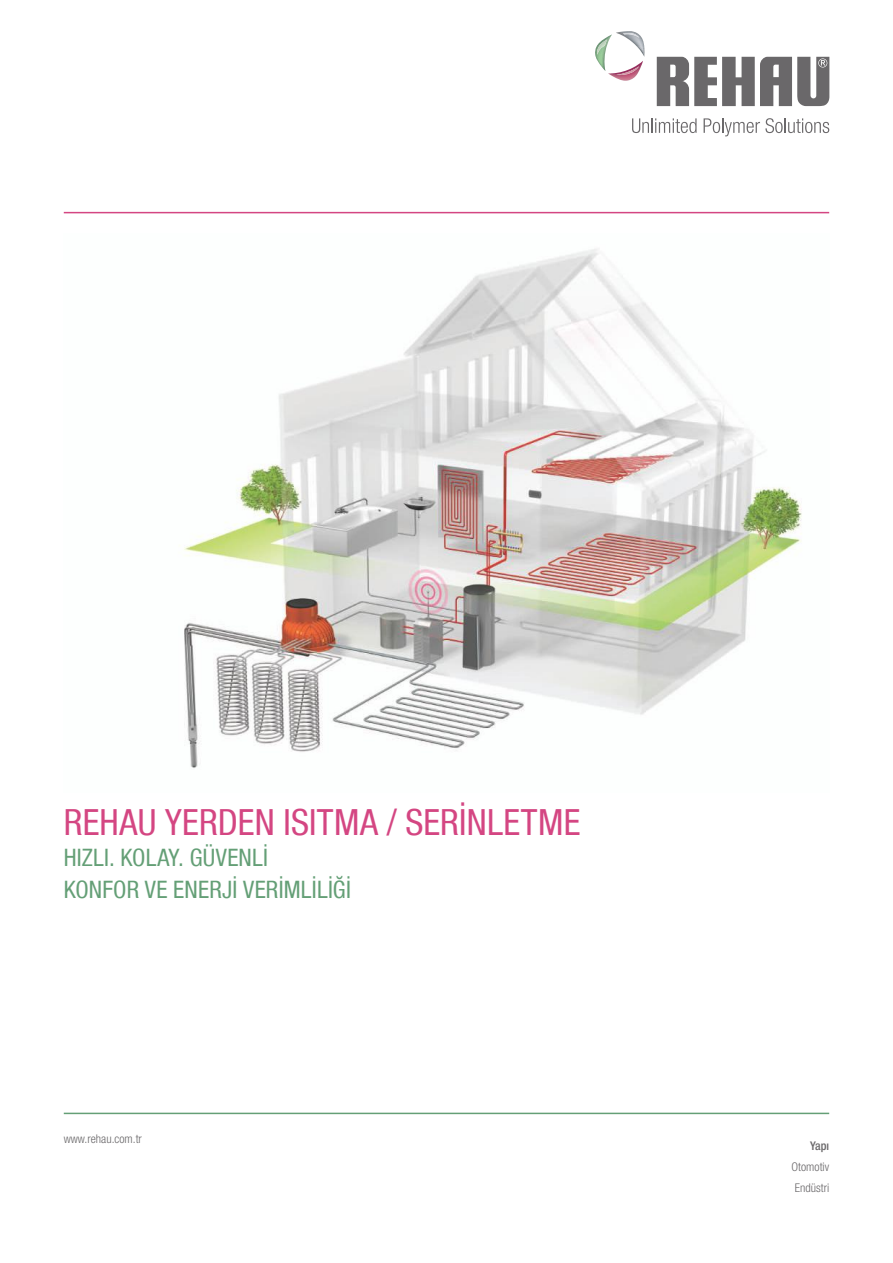
<style>
.page{position:relative;width:893px;height:1263px;background:#fff}
.page>*{position:absolute;margin:0;border:0;box-sizing:border-box;transform-origin:0 0}
.t1{font:condensed 36px "Helvetica Neue LT Com";letter-spacing:.005em;color:#d44682}
.t2{font:condensed 24px/31.5px "Helvetica Neue LT Com";letter-spacing:.01em;color:#649f76}
.t3{font:300 condensed 12px/21px "Helvetica Neue LT Com";color:#6a686a}
.t4{font:500 condensed 12px "Helvetica Neue LT Com";color:#6a686a}
</style>
<div class="page">
<img style="left:184px;top:249px;width:618px;height:519px">
<hr style="left:64px;top:212px;width:765px;height:1px;background:#d44682">
<hr style="left:64px;top:1113px;width:765px;height:1px;background:#649f76">
<svg style="left:632px;top:118px;width:65px;height:15px"></svg>
<svg style="left:704px;top:118px;width:125px;height:18px"></svg>
<svg style="left:657px;top:57px;width:172px;height:49px"></svg>
<svg style="left:595px;top:31px;width:49px;height:50px"></svg>
<img style="left:597px;top:39px;width:10px;height:16px">
<img style="left:616px;top:66px;width:23px;height:9px">
<img style="left:623px;top:33px;width:16px;height:5px">
<h1 class="t1" style="left:64px;top:800px;width:518px">REHAU YERDEN ISITMA / SERİNLETME</h1>
<p class="t2" style="left:64px;top:841px;width:289px">HIZLI. KOLAY. GÜVENLİ<br>KONFOR VE ENERJİ VERİMLİLİĞİ</p>
<p class="t3" style="left:64px;top:1128px;width:80px">www.rehau.com.tr</p>
<p class="t4" style="left:810px;top:1138px;width:21px">Yapı</p>
<p class="t3" style="left:792px;top:1156px;width:39px">Otomotiv<br>Endüstri</p>
</div>
